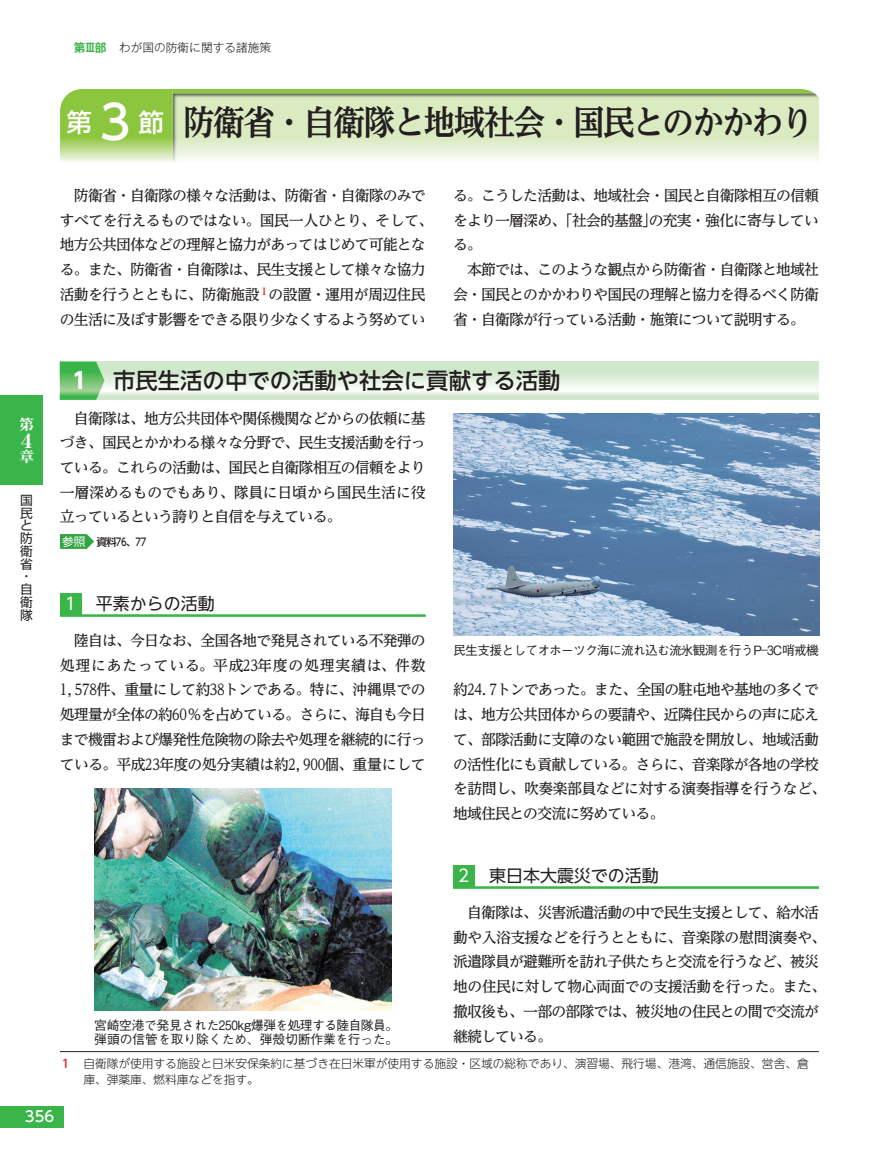
<style>
.page{position:relative;width:893px;height:1149px;background:#fff}
.page>*{position:absolute;margin:0;border:0;box-sizing:border-box;transform-origin:0 0}
.t1{font:700 34.05px "UD Reimin Pro";letter-spacing:-.055em;color:#231f20;scale:.93 1}
.t2{font:500 22.35px "UD Shin Go NT Pro";color:#231f20}
.t3{font:800 19.2px "Ryumin Pr 5";color:#fff}
.t4{font:16.95px "UD Shin Go NT Pro";color:#231f20}
.t5{font:500 14.85px/24.8px "UD Reimin Pro";letter-spacing:-.055em;color:#231f20;text-align:justify}
.t6{font:500 14.85px "UD Shin Go NT Pro";color:#fff}
.t7{font:800 14.85px "Ryumin Pr 5";color:#fff}
.t8{font:500 12.75px/13.8px "Gothic BBB Pr 5";letter-spacing:-.02em;color:#231f20}
.t9{font:500 12.75px "Gothic BBB Pr 5";letter-spacing:-.045em;color:#231f20}
.t10{font:12.75px/12.8px "Shin Go Pr 5";color:#231f20;text-align:justify}
.t11{font:300 11.7px/15.5px "UD Shin Go NT Pro";color:#231f20}
.t12{font:300 11.7px "Gothic MB101 Pr 5";color:#231f20}
.t13{font:500 10.65px "UD Shin Go NT Pro";letter-spacing:-.285em;color:#231f20}
.s1{font-family:"Gothic MB101 Pr 5 De";font-weight:700;color:#3ab54a}
.s2{font-family:"UD Shin Go NT Pro";font-weight:500;font-size:25.5px;color:#fff}
.s3{font-family:"UD Shin Go NT Pro";font-weight:500;font-size:46.8px;color:#fff}
.s4{font-weight:700;color:#fff}
.s5{font-weight:400;font-size:11.7px;color:#fff}
.s6{color:#fff}
.s7{font-weight:500;color:#ee1d23}
</style>
<div class="page">
<hr style="left:60px;top:1050px;width:759px;height:1px;background:#231f20">
<img style="left:94px;top:788px;width:298px;height:221px">
<img style="left:453px;top:413px;width:367px;height:222px">
<svg style="left:60px;top:89px;width:755px;height:73px"></svg>
<svg style="left:105px;top:361px;width:714px;height:39px"></svg>
<svg style="left:60px;top:361px;width:45px;height:39px"></svg>
<hr style="left:60px;top:614px;width:366px;height:2px;background:#3ab54a">
<div style="left:60px;top:593px;width:21px;height:21px;background:#3ab54a"></div>
<hr style="left:453px;top:886px;width:366px;height:2px;background:#3ab54a">
<div style="left:453px;top:864px;width:21px;height:22px;background:#3ab54a"></div>
<svg style="left:60px;top:534px;width:34px;height:14px"></svg>
<div style="left:0;top:1105px;width:64px;height:22px;background:#3ab54a"></div>
<div style="left:0;top:395px;width:42px;height:90px;background:#3ab54a"></div>
<p class="t12" style="left:74px;top:43px;width:199px"><span class="s1">第Ⅲ部</span> わが国の防衛に関する諸施策</p>
<h1 class="t1" style="left:66px;top:109px;width:805px"><span class="s2">第</span><span class="s3">３</span><span class="s2">節</span> 防衛省・自衛隊と地域社会・国民とのかかわり</h1>
<p class="t7" style="left:19px;top:418px;width:16px">第</p>
<p class="t3" style="left:17px;top:433px;width:21px">４</p>
<p class="t7" style="left:19px;top:451px;width:16px">章</p>
<p class="t10" style="left:20px;top:495px;width:14px">国民と防衛省・自衛隊</p>
<p class="t5" style="left:60px;top:185px;width:375px;text-align:center">防衛省・自衛隊の様々な活動は、防衛省・自衛隊のみで<br>すべてを行えるものではない。国民一人ひとり、そして、地方公共団体などの理解と協力があってはじめて可能となる。また、防衛省・自衛隊は、民生支援として様々な協力活動を行うとともに、防衛施設<sup>１</sup>の設置・運用が周辺住民の生活に及ぼす影響をできる限り少なくするよう努めてい</p>
<p class="t5" style="left:453px;top:185px;width:367px">る。こうした活動は、地域社会・国民と自衛隊相互の信頼をより一層深め、「社会的基盤」の充実・強化に寄与している。</p>
<p class="t5" style="left:453px;top:259px;width:367px;text-indent:14px">本節では、このような観点から防衛省・自衛隊と地域社会・国民とのかかわりや国民の理解と協力を得るべく防衛省・自衛隊が行っている活動・施策について説明する。</p>
<h2 class="t2" style="left:68px;top:372px;width:494px"><span class="s4">１</span> 市民生活の中での活動や社会に貢献する活動</h2>
<p class="t5" style="left:60px;top:407px;width:367px;text-indent:14px">自衛隊は、地方公共団体や関係機関などからの依頼に基づき、国民とかかわる様々な分野で、民生支援活動を行っている。これらの活動は、国民と自衛隊相互の信頼をより一層深めるものでもあり、隊員に日頃から国民生活に役立っているという誇りと自信を与えている。</p>
<p class="t13" style="left:62px;top:537px;width:87px"><span class="s5">参照</span> 資料７６、７７</p>
<p class="t4" style="left:62px;top:597px;width:154px"><span class="s6">１</span> 平素からの活動</p>
<p class="t5" style="left:58px;top:630px;width:370px;text-indent:16px">陸自は、今日なお、全国各地で発見されている不発弾の処理にあたっている。平成２３年度の処理実績は、件数１，５７８件、重量にして約３８トンである。特に、沖縄県での処理量が全体の約６０％を占めている。さらに、海自も今日まで機雷および爆発性危険物の除去や処理を継続的に行っている。平成２３年度の処分実績は約２，９００個、重量にして</p>
<p class="t9" style="left:453px;top:645px;width:367px">民生支援としてオホーツク海に流れ込む流氷観測を行うP―３C哨戒機</p>
<p class="t5" style="left:453px;top:679px;width:375px;text-align:left">約２４．７トンであった。また、全国の駐屯地や基地の多くでは、地方公共団体からの要請や、近隣住民からの声に応えて、部隊活動に支障のない範囲で施設を開放し、地域活動の活性化にも貢献している。さらに、音楽隊が各地の学校を訪問し、吹奏楽部員などに対する演奏指導を行うなど、地域住民との交流に努めている。</p>
<p class="t4" style="left:455px;top:869px;width:205px"><span class="s6">２</span> 東日本大震災での活動</p>
<p class="t5" style="left:453px;top:901px;width:375px;text-align:left;text-indent:14px">自衛隊は、災害派遣活動の中で民生支援として、給水活動や入浴支援などを行うとともに、音楽隊の慰問演奏や、派遣隊員が避難所を訪れ子供たちと交流を行うなど、被災地の住民に対して物心両面での支援活動を行った。また、撤収後も、一部の部隊では、被災地の住民との間で交流が継続している。</p>
<p class="t11" style="left:83px;top:1057px;width:727px;text-indent:-23px"><span class="s7">１</span> 自衛隊が使用する施設と日米安保条約に基づき在日米軍が使用する施設・区域の総称であり、演習場、飛行場、港湾、通信施設、営舎、倉庫、弾薬庫、燃料庫などを指す。</p>
<p class="t8" style="left:94px;top:1019px;width:305px">宮崎空港で発見された２５０kg爆弾を処理する陸自隊員。弾頭の信管を取り除くため、弾殻切断作業を行った。</p>
<p class="t6" style="left:25px;top:1110px;width:31px">356</p>
</div>
